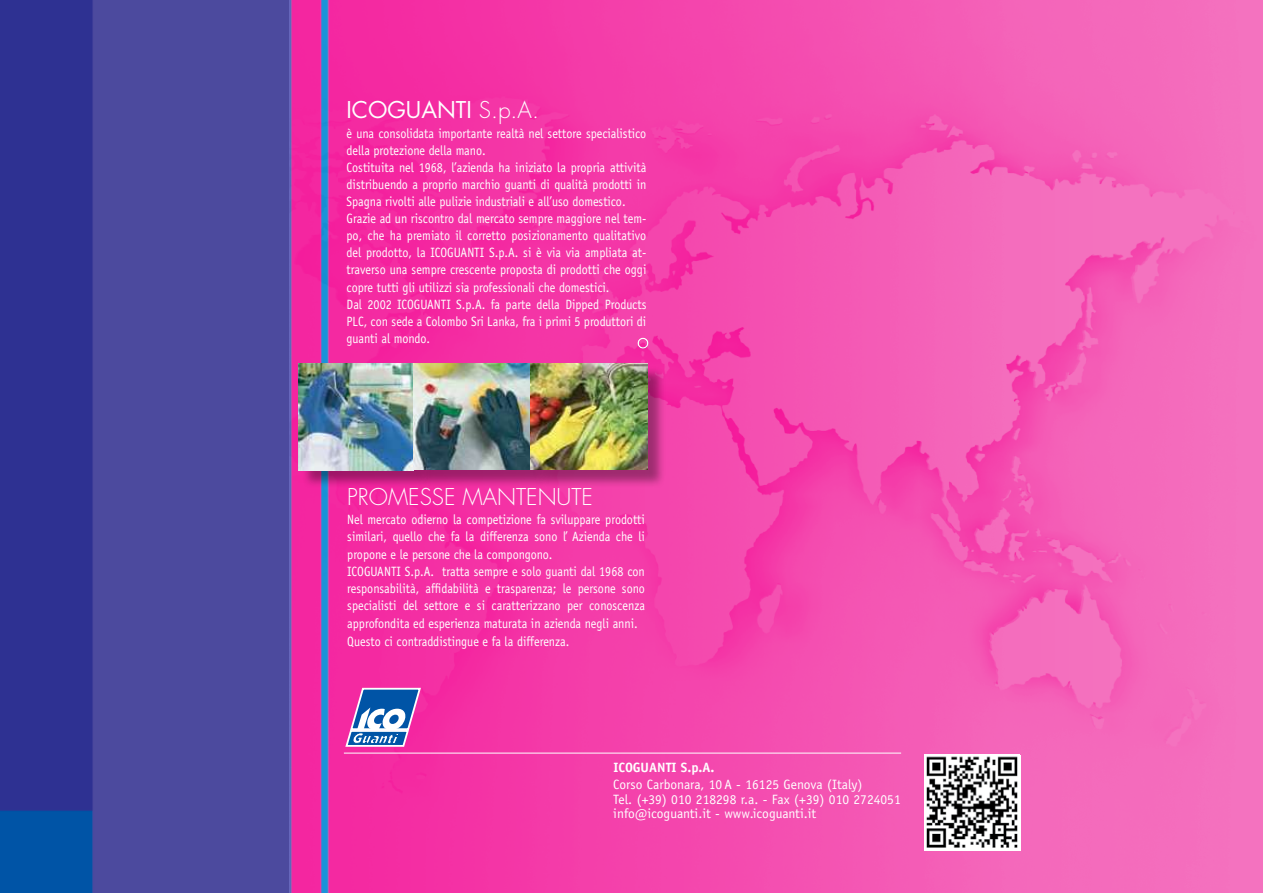
<style>
.page{position:relative;width:1263px;height:893px;background:#fff}
.page>*{position:absolute;margin:0;border:0;box-sizing:border-box;transform-origin:0 0}
.t1{font:300 22.5px "Futura";color:#fff}
.t2{font:22.5px "Futura";color:#fff}
.t3{font:13.5px/17.1px "Officina Sans";color:#fff;scale:.9 1}
.t4{font:13.5px/14.2px "Officina Sans";color:#fff}
.t5{font:700 13.5px "Officina Sans";letter-spacing:-.005em;color:#fff}
.s1{font-weight:300}
</style>
<div class="page">
<img style="left:0;top:0;width:289px;height:893px">
<img style="left:289px;top:0;width:974px;height:893px">
<div style="left:636px;top:335px;width:15px;height:13px;background:#fff;opacity:.75"></div>
<div style="left:636px;top:339px;width:15px;height:10px;background:#0054a6;opacity:.75"></div>
<div style="left:301px;top:366px;width:131px;height:123px;background:#000;opacity:.35"></div>
<img style="left:299px;top:364px;width:348px;height:106px">
<div style="left:416px;top:366px;width:133px;height:122px;background:#000;opacity:.35"></div>
<div style="left:533px;top:366px;width:133px;height:122px;background:#000;opacity:.35"></div>
<svg style="left:344px;top:687px;width:78px;height:61px"></svg>
<hr style="left:344px;top:753px;width:557px;height:1px;background:#fff">
<div style="left:924px;top:755px;width:96px;height:96px;background:#fff"></div>
<img style="left:926px;top:756px;width:92px;height:92px">
<h1 class="t2" style="left:347px;top:95px;width:194px">ICOGUANTI <span class="s1">S.p.A.</span></h1>
<p class="t3" style="left:347px;top:124px;width:335px">è una consolidata importante realtà nel settore specialistico della protezione della mano.<br>Costituita nel 1968, l’azienda ha iniziato la propria attività distribuendo a proprio marchio guanti di qualità prodotti in Spagna rivolti alle pulizie industriali e all’uso domestico.<br>Grazie ad un riscontro dal mercato sempre maggiore nel tem&shy;po, che ha premiato il corretto posizionamento qualitativo del prodotto, la ICOGUANTI S.p.A. si è via via ampliata at&shy;traverso una sempre crescente proposta di prodotti che oggi copre tutti gli utilizzi sia professionali che domestici.<br>Dal 2002 ICOGUANTI S.p.A. fa parte della Dipped Products PLC, con sede a Colombo Sri Lanka, fra i primi 5 produttori di guanti al mondo.</p>
<h1 class="t1" style="left:347px;top:483px;width:247px">PROMESSE MANTENUTE</h1>
<p class="t3" style="left:347px;top:511px;width:332px">Nel mercato odierno la competizione fa sviluppare prodotti similari, quello che fa la differenza sono l’ Azienda che li propone e le persone che la compongono.<br>ICOGUANTI S.p.A. tratta sempre e solo guanti dal 1968 con responsabilità, affidabilità e trasparenza; le persone sono specialisti del settore e si caratterizzano per conoscenza approfondita ed esperienza maturata in azienda negli anni.<br>Questo ci contraddistingue e fa la differenza.</p>
<p class="t5" style="left:613px;top:759px;width:102px">ICOGUANTI S.p.A.</p>
<p class="t4" style="left:613px;top:778px;width:289px">Corso Carbonara, 10 A - 16125 Genova (Italy)<br>Tel. (+39) 010 218298 r.a. - Fax (+39) 010 2724051 info@icoguanti.it - www.icoguanti.it</p>
</div>
